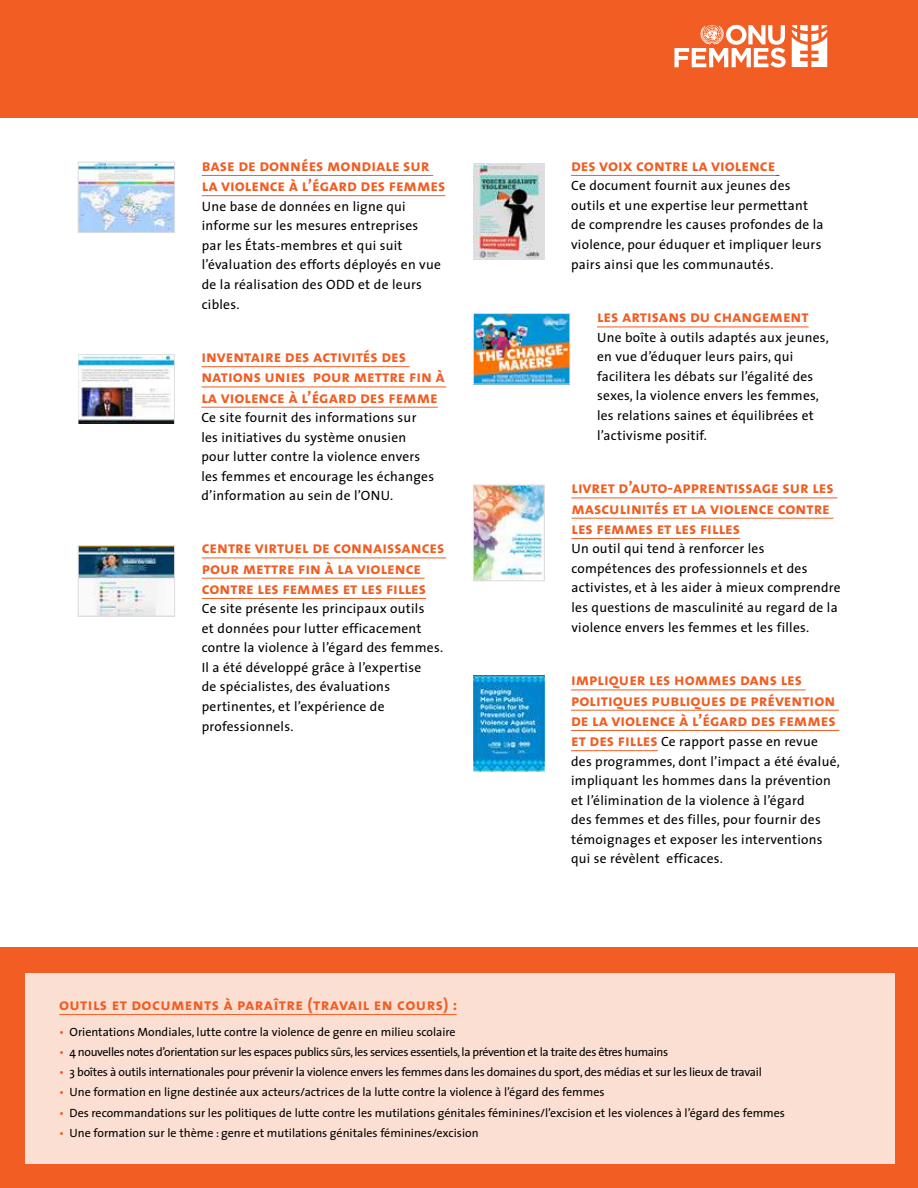
<style>
.page{position:relative;width:918px;height:1188px;background:#fff}
.page>*{position:absolute;margin:0;border:0;box-sizing:border-box;transform-origin:0 0}
.t1{font:16.5px/20.2px "The Sans Bold Caps";color:#f15d22}
.t2{font:16.5px "The Sans Bold Caps";letter-spacing:.025em;color:#f15d22}
.t3{font:13.5px/19.6px "The Sans";letter-spacing:.02em;color:#000}
.t4{font:12px "The Sans";color:#000}
.t5{font:12px "The Sans";letter-spacing:-.02em;color:#000}
.t6{font:12px "The Sans";letter-spacing:-.03em;color:#000}
.s1{font-family:"The Sans Bold Caps";font-size:16.5px;color:#f15d22}
.s2{color:#f15d22}
</style>
<div class="page">
<div style="left:0;top:0;width:918px;height:118px;background:#f15d22"></div>
<hr style="left:202px;top:175px;width:231px;height:1px;background:#f15d22">
<hr style="left:202px;top:195px;width:243px;height:1px;background:#f15d22">
<hr style="left:201px;top:366px;width:209px;height:1px;background:#f15d22">
<hr style="left:201px;top:387px;width:245px;height:1px;background:#f15d22">
<hr style="left:201px;top:407px;width:237px;height:1px;background:#f15d22">
<hr style="left:202px;top:558px;width:244px;height:1px;background:#f15d22">
<hr style="left:202px;top:578px;width:223px;height:1px;background:#f15d22">
<hr style="left:202px;top:598px;width:224px;height:1px;background:#f15d22">
<hr style="left:571px;top:175px;width:204px;height:1px;background:#f15d22">
<hr style="left:597px;top:327px;width:212px;height:1px;background:#f15d22">
<hr style="left:571px;top:498px;width:266px;height:1px;background:#f15d22">
<hr style="left:571px;top:518px;width:262px;height:1px;background:#f15d22">
<hr style="left:571px;top:538px;width:169px;height:1px;background:#f15d22">
<hr style="left:571px;top:690px;width:235px;height:1px;background:#f15d22">
<hr style="left:571px;top:710px;width:268px;height:1px;background:#f15d22">
<hr style="left:571px;top:730px;width:268px;height:1px;background:#f15d22">
<hr style="left:571px;top:750px;width:87px;height:1px;background:#f15d22">
<img style="left:473px;top:164px;width:71px;height:95px">
<img style="left:475px;top:487px;width:67px;height:92px">
<div style="left:473px;top:485px;width:71px;height:96px;border:1px solid #dcddde"></div>
<img style="left:473px;top:676px;width:71px;height:96px">
<div style="left:0;top:947px;width:918px;height:241px;background:#f15d22"></div>
<div style="left:25px;top:974px;width:869px;height:190px;background:#fcdfd3"></div>
<hr style="left:59px;top:1014px;width:398px;height:1px;background:#f15d22">
<img style="left:475px;top:315px;width:93px;height:67px">
<div style="left:473px;top:313px;width:97px;height:71px;border:1px solid #dcddde"></div>
<img style="left:80px;top:548px;width:93px;height:66px">
<div style="left:78px;top:545px;width:97px;height:71px;border:1px solid #dcddde"></div>
<img style="left:80px;top:164px;width:93px;height:67px">
<div style="left:78px;top:162px;width:97px;height:71px;border:1px solid #dcddde"></div>
<img style="left:78px;top:354px;width:96px;height:70px">
<svg style="left:674px;top:25px;width:112px;height:43px"></svg>
<svg style="left:792px;top:25px;width:35px;height:42px"></svg>
<p class="t1" style="left:202px;top:155px;width:245px">base de données mondiale sur la violence à l’égard des femmes</p>
<p class="t3" style="left:202px;top:196px;width:241px">Une base de données en ligne qui informe sur les mesures entreprises par les États-membres et qui suit l’évaluation des efforts déployés en vue de la réalisation des ODD et de leurs cibles.</p>
<p class="t1" style="left:201px;top:346px;width:245px">inventaire des activités des nations unies pour mettre fin à la violence à l’égard des femme</p>
<p class="t3" style="left:201px;top:407px;width:234px">Ce site fournit des informations sur les initiatives du système onusien pour lutter contre la violence envers les femmes et encourage les échanges d’information au sein de l’ONU.</p>
<p class="t1" style="left:202px;top:537px;width:244px">centre virtuel de connaissances pour mettre fin à la violence contre les femmes et les filles</p>
<p class="t3" style="left:202px;top:599px;width:243px">Ce site présente les principaux outils<br>et données pour lutter efficacement contre la violence à l’égard des femmes.<br>Il a été développé grâce à l’expertise<br>de spécialistes, des évaluations pertinentes, et l’expérience de professionnels.</p>
<p class="t1" style="left:571px;top:155px;width:206px">des voix contre la violence</p>
<p class="t3" style="left:571px;top:176px;width:254px">Ce document fournit aux jeunes des outils et une expertise leur permettant de comprendre les causes profondes de la violence, pour éduquer et impliquer leurs pairs ainsi que les communautés.</p>
<p class="t1" style="left:597px;top:306px;width:213px">les artisans du changement</p>
<p class="t3" style="left:597px;top:327px;width:233px">Une boîte à outils adaptés aux jeunes, en vue d’éduquer leurs pairs, qui facilitera les débats sur l’égalité des sexes, la violence envers les femmes, les relations saines et équilibrées et l’activisme positif.</p>
<p class="t1" style="left:571px;top:477px;width:264px">livret d’auto-apprentissage sur les masculinités et la violence contre les femmes et les filles</p>
<p class="t3" style="left:571px;top:539px;width:271px">Un outil qui tend à renforcer les compétences des professionnels et des activistes, et à les aider à mieux comprendre les questions de masculinité au regard de la violence envers les femmes et les filles.</p>
<p class="t1" style="left:571px;top:669px;width:266px">impliquer les hommes dans les politiques publiques de prévention de la violence à l’égard des femmes</p>
<p class="t3" style="left:571px;top:731px;width:270px"><span class="s1">et des filles</span> Ce rapport passe en revue des programmes, dont l’impact a été évalué, impliquant les hommes dans la prévention et l’élimination de la violence à l’égard<br>des femmes et des filles, pour fournir des témoignages et exposer les interventions qui se révèlent efficaces.</p>
<p class="t2" style="left:59px;top:991px;width:400px">outils et documents à paraître (travail en cours) :</p>
<p class="t4" style="left:59px;top:1022px;width:398px"><span class="s2">•</span> Orientations Mondiales, lutte contre la violence de genre en milieu scolaire</p>
<p class="t6" style="left:59px;top:1042px;width:611px"><span class="s2">•</span> 4 nouvelles notes d’orientation sur les espaces publics sûrs, les services essentiels, la prévention et la traite des êtres humains</p>
<p class="t5" style="left:59px;top:1062px;width:704px"><span class="s2">•</span> 3 boîtes à outils internationales pour prévenir la violence envers les femmes dans les domaines du sport, des médias et sur les lieux de travail</p>
<p class="t4" style="left:59px;top:1082px;width:547px"><span class="s2">•</span> Une formation en ligne destinée aux acteurs/actrices de la lutte contre la violence à l’égard des femmes</p>
<p class="t4" style="left:59px;top:1103px;width:727px"><span class="s2">•</span> Des recommandations sur les politiques de lutte contre les mutilations génitales féminines/l’excision et les violences à l’égard des femmes</p>
<p class="t4" style="left:59px;top:1123px;width:421px"><span class="s2">•</span> Une formation sur le thème : genre et mutilations génitales féminines/excision</p>
</div>
